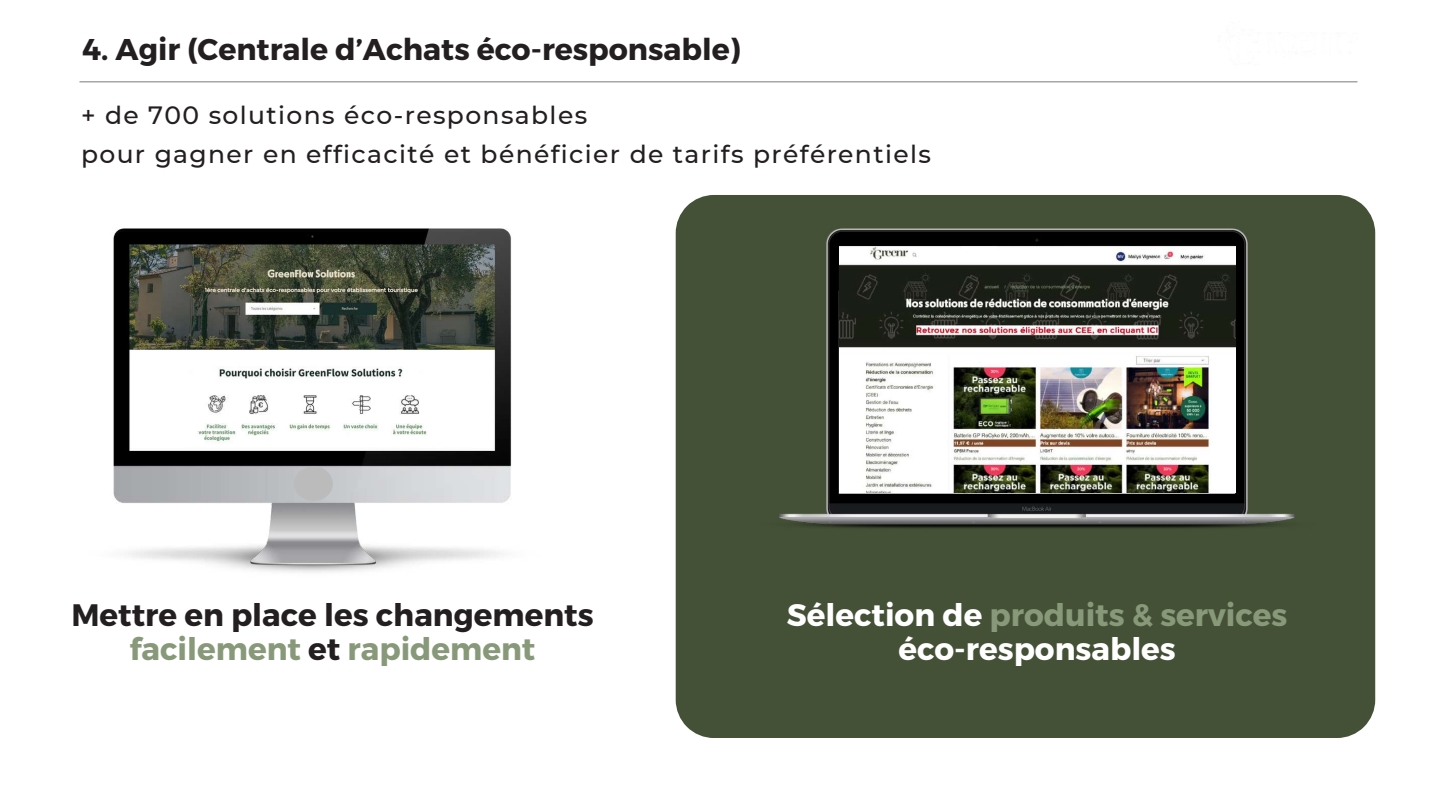
<style>
.page{position:relative;width:1440px;height:810px;background:#fff}
.page>*{position:absolute;margin:0;border:0;box-sizing:border-box;transform-origin:0 0}
.t1{font:700 31px/33.8px "Montserrat";color:#231f20;text-align:center}
.t2{font:700 31px/33.8px "Montserrat";color:#fff;text-align:center}
.t3{font:700 30px "Montserrat";color:#231f20}
.t4{font:500 25px "Montserrat";letter-spacing:.055em;color:#231f20}
.s1{color:#88997a}
</style>
<div class="page">
<img style="left:113px;top:228px;width:399px;height:345px">
<div style="left:294px;top:466px;width:39px;height:35px;background:#bbb;border-radius:50%"></div>
<div style="left:676px;top:195px;width:699px;height:543px;background:#445136"></div>
<hr style="left:80px;top:81px;width:1278px;height:1px;background:#a6a6a6">
<img style="left:757px;top:228px;width:561px;height:302px">
<img style="left:840px;top:247px;width:395px;height:246px">
<p class="t3" style="left:82px;top:30px;width:660px">4. Agir (Centrale d’Achats éco-responsable)</p>
<p class="t4" style="left:81px;top:100px;width:508px">+ de 700 solutions éco-responsables</p>
<p class="t4" style="left:81px;top:139px;width:852px">pour gagner en efficacité et bénéficier de tarifs préférentiels</p>
<p class="t1" style="left:71px;top:597px;width:524px">Mettre en place les changements <span class="s1">facilement</span> et <span class="s1">rapidement</span></p>
<p class="t2" style="left:787px;top:597px;width:502px">Sélection de <span class="s1">produits &amp; services </span>éco-responsables</p>
</div>
